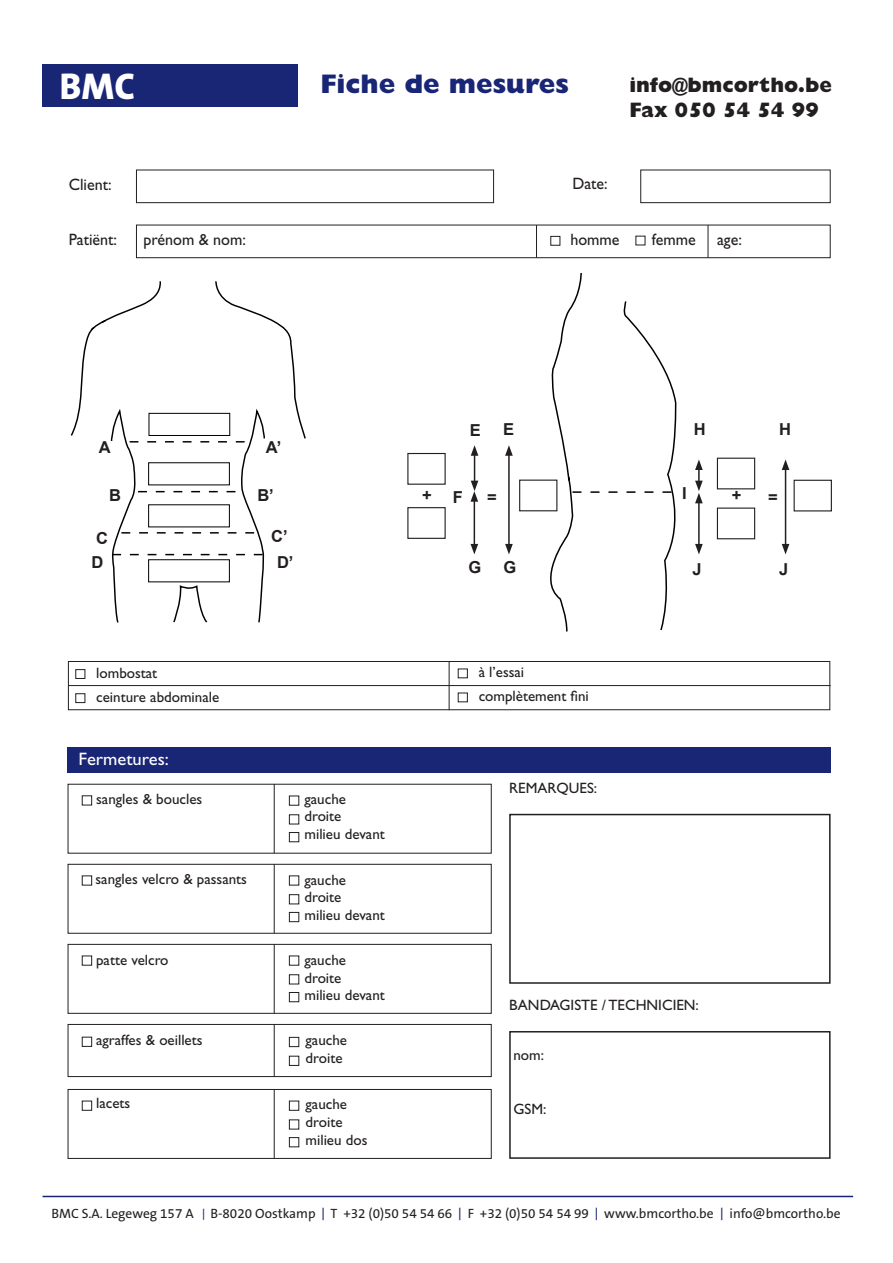
<style>
.page{position:relative;width:893px;height:1263px;background:#fff}
.page>*{position:absolute;margin:0;border:0;box-sizing:border-box;transform-origin:0 0}
.t1{font:800 37.5px "The Sans B8";color:#fff}
.t2{font:800 27px "Gill Sans MT Std";color:#192575}
.t3{font:800 21px/25.2px "Gill Sans MT Std";color:#231f20}
.t4{font:18px "Gill Sans Std";color:#fff}
.t5{font:16.5px "Gill Sans Std";color:#231f20}
.t6{font:700 16.5px/23.4px "Arial";color:#231f20}
.t7{font:15px "Gill Sans Std";color:#231f20}
.t8{font:13.5px "The Sans B5 Plain";color:#231f20}
.s1{font-family:"Gill Sans";font-size:12px;color:#192575}
.s2{font-family:"Gill Sans";color:#192575}
</style>
<div class="page">
<hr style="left:43px;top:1196px;width:810px;height:1px;background:#192575">
<div style="left:43px;top:64px;width:255px;height:42px;background:#192575"></div>
<div style="left:136px;top:170px;width:358px;height:33px;border:1px solid #231f20"></div>
<div style="left:136px;top:225px;width:695px;height:33px;border:1px solid #231f20"></div>
<div style="left:640px;top:170px;width:191px;height:33px;border:1px solid #231f20"></div>
<div style="left:407px;top:453px;width:39px;height:32px;border:1px solid #231f20"></div>
<div style="left:407px;top:507px;width:39px;height:32px;border:1px solid #231f20"></div>
<div style="left:519px;top:480px;width:38px;height:31px;border:1px solid #231f20"></div>
<hr style="left:474px;top:453px;width:1px;height:30px;background:#231f20">
<svg style="left:471px;top:445px;width:7px;height:11px"></svg>
<hr style="left:508px;top:453px;width:2px;height:93px;background:#231f20">
<svg style="left:505px;top:445px;width:8px;height:11px"></svg>
<svg style="left:505px;top:544px;width:8px;height:10px"></svg>
<hr style="left:474px;top:499px;width:1px;height:47px;background:#231f20">
<svg style="left:470px;top:481px;width:8px;height:21px"></svg>
<svg style="left:470px;top:544px;width:8px;height:10px"></svg>
<div style="left:717px;top:458px;width:38px;height:31px;border:1px solid #231f20"></div>
<div style="left:717px;top:507px;width:38px;height:32px;border:1px solid #231f20"></div>
<div style="left:794px;top:480px;width:38px;height:31px;border:1px solid #231f20"></div>
<hr style="left:698px;top:501px;width:2px;height:45px;background:#231f20">
<svg style="left:695px;top:459px;width:8px;height:44px"></svg>
<svg style="left:695px;top:544px;width:8px;height:10px"></svg>
<hr style="left:785px;top:468px;width:1px;height:78px;background:#231f20">
<svg style="left:782px;top:459px;width:7px;height:11px"></svg>
<svg style="left:782px;top:544px;width:7px;height:10px"></svg>
<hr style="left:536px;top:225px;width:1px;height:33px;background:#231f20">
<hr style="left:708px;top:225px;width:1px;height:33px;background:#231f20">
<svg style="left:70px;top:281px;width:236px;height:342px"></svg>
<div style="left:149px;top:413px;width:81px;height:23px;border:1px solid #000002"></div>
<svg style="left:544px;top:273px;width:133px;height:359px"></svg>
<div style="left:550px;top:236px;width:10px;height:10px;border:1px solid #231f20"></div>
<div style="left:67px;top:747px;width:764px;height:26px;background:#192575"></div>
<div style="left:509px;top:814px;width:322px;height:170px;border:2px solid #231f20"></div>
<div style="left:509px;top:1031px;width:322px;height:128px;border:2px solid #231f20"></div>
<div style="left:68px;top:864px;width:424px;height:70px;border:1px solid #231f20"></div>
<div style="left:68px;top:944px;width:424px;height:70px;border:1px solid #231f20"></div>
<div style="left:68px;top:1024px;width:424px;height:53px;border:1px solid #231f20"></div>
<div style="left:68px;top:1089px;width:424px;height:70px;border:1px solid #231f20"></div>
<hr style="left:274px;top:784px;width:1px;height:69px;background:#231f20">
<hr style="left:274px;top:864px;width:1px;height:69px;background:#231f20">
<hr style="left:274px;top:944px;width:1px;height:69px;background:#231f20">
<hr style="left:274px;top:1024px;width:1px;height:53px;background:#231f20">
<hr style="left:274px;top:1089px;width:1px;height:69px;background:#231f20">
<div style="left:68px;top:661px;width:762px;height:49px;border:1px solid #231f20"></div>
<hr style="left:68px;top:685px;width:763px;height:1px;background:#231f20">
<hr style="left:449px;top:661px;width:1px;height:49px;background:#231f20">
<div style="left:75px;top:669px;width:10px;height:10px;border:1px solid #231f20"></div>
<div style="left:458px;top:669px;width:10px;height:9px;border:1px solid #231f20"></div>
<div style="left:458px;top:693px;width:10px;height:9px;border:1px solid #231f20"></div>
<div style="left:75px;top:693px;width:10px;height:10px;border:1px solid #231f20"></div>
<div style="left:289px;top:795px;width:10px;height:11px;border:1px solid #231f20"></div>
<div style="left:82px;top:795px;width:10px;height:10px;border:1px solid #231f20"></div>
<div style="left:82px;top:875px;width:10px;height:10px;border:1px solid #231f20"></div>
<div style="left:82px;top:955px;width:10px;height:10px;border:1px solid #231f20"></div>
<div style="left:82px;top:1037px;width:10px;height:10px;border:1px solid #231f20"></div>
<div style="left:82px;top:1101px;width:10px;height:10px;border:1px solid #231f20"></div>
<div style="left:289px;top:875px;width:10px;height:10px;border:1px solid #231f20"></div>
<div style="left:289px;top:955px;width:10px;height:10px;border:1px solid #231f20"></div>
<div style="left:289px;top:1101px;width:10px;height:10px;border:1px solid #231f20"></div>
<div style="left:289px;top:1037px;width:10px;height:10px;border:1px solid #231f20"></div>
<div style="left:289px;top:814px;width:10px;height:10px;border:1px solid #231f20"></div>
<div style="left:289px;top:894px;width:10px;height:10px;border:1px solid #231f20"></div>
<div style="left:289px;top:974px;width:10px;height:10px;border:1px solid #231f20"></div>
<div style="left:289px;top:1119px;width:10px;height:10px;border:1px solid #231f20"></div>
<div style="left:289px;top:1056px;width:10px;height:10px;border:1px solid #231f20"></div>
<div style="left:289px;top:832px;width:10px;height:10px;border:1px solid #231f20"></div>
<div style="left:289px;top:912px;width:10px;height:10px;border:1px solid #231f20"></div>
<div style="left:289px;top:992px;width:10px;height:10px;border:1px solid #231f20"></div>
<div style="left:289px;top:1137px;width:10px;height:10px;border:1px solid #231f20"></div>
<h1 class="t1" style="left:60px;top:67px;width:77px">BMC</h1>
<h2 class="t2" style="left:320px;top:68px;width:250px">Fiche de mesures</h2>
<h3 class="t3" style="left:629px;top:72px;width:204px">info@bmcortho.be<br>Fax 050 54 54 99</h3>
<p class="t5" style="left:69px;top:175px;width:44px">Client:</p>
<p class="t5" style="left:572px;top:174px;width:37px">Date:</p>
<p class="t5" style="left:69px;top:230px;width:50px">Patiënt:</p>
<p class="t5" style="left:144px;top:230px;width:104px">prénom &amp; nom:</p>
<p class="t5" style="left:570px;top:230px;width:51px">homme</p>
<p class="t5" style="left:652px;top:230px;width:45px">femme</p>
<p class="t5" style="left:717px;top:230px;width:26px">age:</p>
<p class="t6" style="left:99px;top:436px;width:13px">A</p>
<p class="t6" style="left:109px;top:484px;width:13px">B</p>
<p class="t6" style="left:92px;top:527px;width:18px">C<br>D</p>
<p class="t6" style="left:266px;top:436px;width:17px">A’</p>
<p class="t6" style="left:257px;top:484px;width:18px">B’</p>
<p class="t6" style="left:271px;top:524px;width:24px;line-height:25.3px;text-align:center">C’<br>D’</p>
<p class="t6" style="left:470px;top:419px;width:13px">E</p>
<p class="t6" style="left:503px;top:418px;width:13px">E</p>
<p class="t6" style="left:422px;top:484px;width:11px">+</p>
<p class="t6" style="left:487px;top:486px;width:11px">=</p>
<p class="t6" style="left:453px;top:486px;width:12px">F</p>
<p class="t6" style="left:469px;top:556px;width:14px">G</p>
<p class="t6" style="left:504px;top:556px;width:14px">G</p>
<p class="t6" style="left:694px;top:418px;width:13px">H</p>
<p class="t6" style="left:779px;top:418px;width:13px">H</p>
<p class="t6" style="left:682px;top:482px;width:6px">I</p>
<p class="t6" style="left:732px;top:484px;width:11px">+</p>
<p class="t6" style="left:768px;top:486px;width:11px">=</p>
<p class="t6" style="left:692px;top:558px;width:11px">J</p>
<p class="t6" style="left:779px;top:558px;width:11px">J</p>
<p class="t7" style="left:96px;top:664px;width:63px">lombostat</p>
<p class="t7" style="left:479px;top:663px;width:47px">à l’essai</p>
<p class="t7" style="left:96px;top:688px;width:125px">ceinture abdominale</p>
<p class="t7" style="left:479px;top:687px;width:112px">complètement fini</p>
<p class="t4" style="left:79px;top:748px;width:92px">Fermetures:</p>
<p class="t7" style="left:96px;top:790px;width:108px">sangles &amp; boucles</p>
<p class="t7" style="left:304px;top:790px;width:43px">gauche</p>
<p class="t7" style="left:509px;top:780px;width:89px">REMARQUES:</p>
<p class="t7" style="left:304px;top:808px;width:38px">droite</p>
<p class="t7" style="left:304px;top:825px;width:82px">milieu devant</p>
<p class="t7" style="left:96px;top:870px;width:153px">sangles velcro &amp; passants</p>
<p class="t7" style="left:304px;top:871px;width:43px">gauche</p>
<p class="t7" style="left:304px;top:889px;width:38px">droite</p>
<p class="t7" style="left:304px;top:906px;width:82px">milieu devant</p>
<p class="t7" style="left:96px;top:951px;width:74px">patte velcro</p>
<p class="t7" style="left:304px;top:951px;width:43px">gauche</p>
<p class="t7" style="left:304px;top:969px;width:38px">droite</p>
<p class="t7" style="left:304px;top:986px;width:82px">milieu devant</p>
<p class="t7" style="left:509px;top:996px;width:191px">BANDAGISTE / TECHNICIEN:</p>
<p class="t7" style="left:96px;top:1031px;width:108px">agraffes &amp; oeillets</p>
<p class="t7" style="left:306px;top:1031px;width:43px">gauche</p>
<p class="t7" style="left:306px;top:1049px;width:38px">droite</p>
<p class="t7" style="left:513px;top:1046px;width:32px">nom:</p>
<p class="t7" style="left:96px;top:1095px;width:36px">lacets</p>
<p class="t7" style="left:306px;top:1096px;width:43px">gauche</p>
<p class="t7" style="left:513px;top:1100px;width:34px">GSM:</p>
<p class="t7" style="left:306px;top:1114px;width:38px">droite</p>
<p class="t7" style="left:306px;top:1131px;width:63px">milieu dos</p>
<p class="t8" style="left:51px;top:1207px;width:791px">BMC S.A. Legeweg 157 A <span class="s1">|</span> B-8020 Oostkamp <span class="s2">|</span> T +32 (0)50 54 54 66 <span class="s2">|</span> F +32 (0)50 54 54 99 <span class="s2">|</span> www.bmcortho.be <span class="s2">|</span> info@bmcortho.be</p>
</div>
